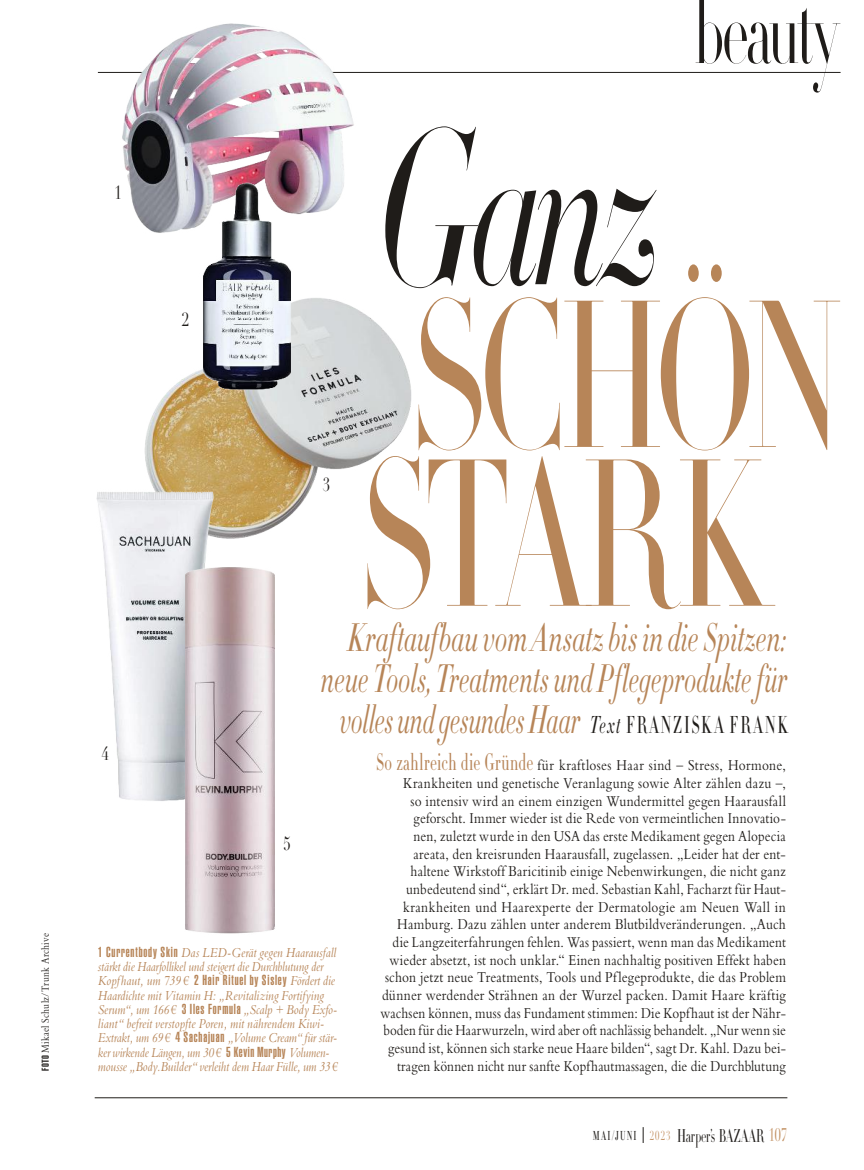
<style>
.page{position:relative;width:864px;height:1170px;background:#fff}
.page>*{position:absolute;margin:0;border:0;box-sizing:border-box;transform-origin:0 0}
.t1{font:italic 300 217.5px "HTF Didot L96";color:#1f1c19;scale:.64 1}
.t2{font:300 206.1px/158.7px "HTF Didot L96";letter-spacing:-.06em;color:#b78558;scale:.64 1}
.t3{font:300 93px "HTF Didot L96";letter-spacing:-.04em;color:#1f1c19;scale:.64 1}
.t4{font:italic 300 39px/41.2px "HTF Didot L16";letter-spacing:.005em;color:#b78558;text-align:right;scale:.66 1}
.t5{font:18.75px "MSC Didot LT Pro";color:#1f1c19;scale:.75 1}
.t6{font:300 18.3px "HTF Didot L24";letter-spacing:-.01em;color:#1f1c19;scale:.64 1}
.t7{font:15.75px/17.7px "Bembo Std";letter-spacing:.015em;color:#1f1c19;text-align:right;scale:.85 1}
.t8{font:italic 14.25px/14.2px "Bembo Std";color:#b78558;scale:.84 1}
.t9{font:11.25px "Bembo Std";letter-spacing:.035em;color:#1f1c19;scale:.84 1}
.s1{font-family:"MSC Helvetica LT Pro Ult Comp";font-size:9.75px}
.s2{font-size:24px;color:#1f1c19}
.s3{font-style:normal;font-size:24px;color:#1f1c19}
.s4{font-family:"HTF Didot L11";font-weight:300;font-size:23.25px;color:#b78558}
.s5{font-family:"MSC Helvetica LT Pro Ult Comp";font-style:normal}
.s6{font-family:"HTF Didot L06";font-size:12.75px}
.s7{font-family:"MSC Didot LT Pro";font-weight:400;font-size:12.75px;color:#c29163}
.s8{font-family:"MSC Didot LT Pro";font-weight:400;font-size:18px;color:#c29163}
</style>
<div class="page">
<hr style="left:95px;top:1097px;width:692px;height:1px;background:#1f1c19">
<hr style="left:98px;top:72px;width:742px;height:1px;background:#1f1c19">
<img style="left:116px;top:23px;width:244px;height:210px">
<img style="left:144px;top:298px;width:268px;height:241px">
<img style="left:194px;top:176px;width:105px;height:220px">
<img style="left:96px;top:484px;width:131px;height:317px">
<img style="left:172px;top:555px;width:103px;height:369px">
<img style="left:185px;top:924px;width:90px;height:10px">
<svg style="left:642px;top:1127px;width:1px;height:15px"></svg>
<p class="t9" style="left:39px;top:1070px;width:165px;rotate:-90deg"><span class="s1">FOTO</span> Mikael Schulz/Trunk Archive</p>
<p class="t5" style="left:114px;top:181px;width:11px">1</p>
<p class="t5" style="left:182px;top:308px;width:11px">2</p>
<p class="t5" style="left:322px;top:473px;width:11px">3</p>
<h3 class="t3" style="left:694px;top:-35px;width:227px">beauty</h3>
<h1 class="t1" style="left:378px;top:49px;width:438px">Ganz</h1>
<h2 class="t2" style="left:360px;top:297px;width:757px">SCHÖN<br>STARK</h2>
<h3 class="t4" style="left:321px;top:615px;width:708px">Kraftaufbau vom Ansatz bis in die Spitzen: neue Tools, Treatments und Pflegeprodukte für volles und gesundes Haar <span class="s2">Text</span> <span class="s3">FRANZISK A FRANK</span></h3>
<p class="t5" style="left:101px;top:742px;width:11px">4</p>
<p class="t7" style="left:376px;top:756px;width:483px"><span class="s4">So zahlreich die Gründe</span> für kraftloses Haar sind – Stress, Hormone, Krankheiten und genetische Veranlagung sowie Alter zählen dazu –,<br>so intensiv wird an einem einzigen Wundermittel gegen Haarausfall geforscht. Immer wieder ist die Rede von vermeintlichen Innovatio-<br>nen, zuletzt wurde in den USA das erste Medikament gegen Alopecia areata, den kreisrunden Haarausfall, zugelassen. „Leider hat der ent&shy;haltene Wirkstoff Baricitinib einige Nebenwirkungen, die nicht ganz unbedeutend sind“, erklärt Dr. med. Sebastian Kahl, Facharzt für Haut&shy;krankheiten und Haarexperte der Dermatologie am Neuen Wall in Hamburg. Dazu zählen unter anderem Blutbildveränderungen. „Auch<br>die Langzeiterfahrungen fehlen. Was passiert, wenn man das Medikament wieder absetzt, ist noch unklar.“ Einen nachhaltig positiven Effekt haben schon jetzt neue Treatments, Tools und Pflegeprodukte, die das Problem dünner werdender Strähnen an der Wurzel packen. Damit Haare kräftig wachsen können, muss das Fundament stimmen: Die Kopfhaut ist der Nähr&shy;boden für die Haarwurzeln, wird aber oft nachlässig behandelt. „Nur wenn sie gesund ist, können sich starke neue Haare bilden“, sagt Dr. Kahl. Dazu bei&shy;tragen können nicht nur sanfte Kopfhautmassagen, die die Durchblutung</p>
<p class="t5" style="left:283px;top:832px;width:11px">5</p>
<p class="t8" style="left:98px;top:944px;width:287px"><span class="s5">1 Currentbody Skin</span> Das LED-Gerät gegen Haarausfall stärkt die Haarfollikel und steigert die Durchblutung der Kopfhaut, um 739€ <span class="s5">2 Hair Rituel by Sisley</span> Fördert die Haardichte mit Vitamin H: „Revitalizing Fortifying Serum“, um 166€ <span class="s5">3 Iles Formula</span> „Scalp + Body Exfo&shy;liant“ befreit verstopfte Poren, mit nährendem Kiwi-Extrakt, um 69€ <span class="s5">4 Sachajuan</span> „Volume Cream“ für stär&shy;ker wirkende Längen, um 30€ <span class="s5">5 Kevin Murphy</span> Volumen&shy;mousse „Body.Builder“ verleiht dem Haar Fülle, um 33€</p>
<p class="t6" style="left:592px;top:1121px;width:305px"><span class="s6">MAI/JUNI</span> <span class="s7">2023</span> Harper’s BAZAAR <span class="s8">107</span></p>
</div>
